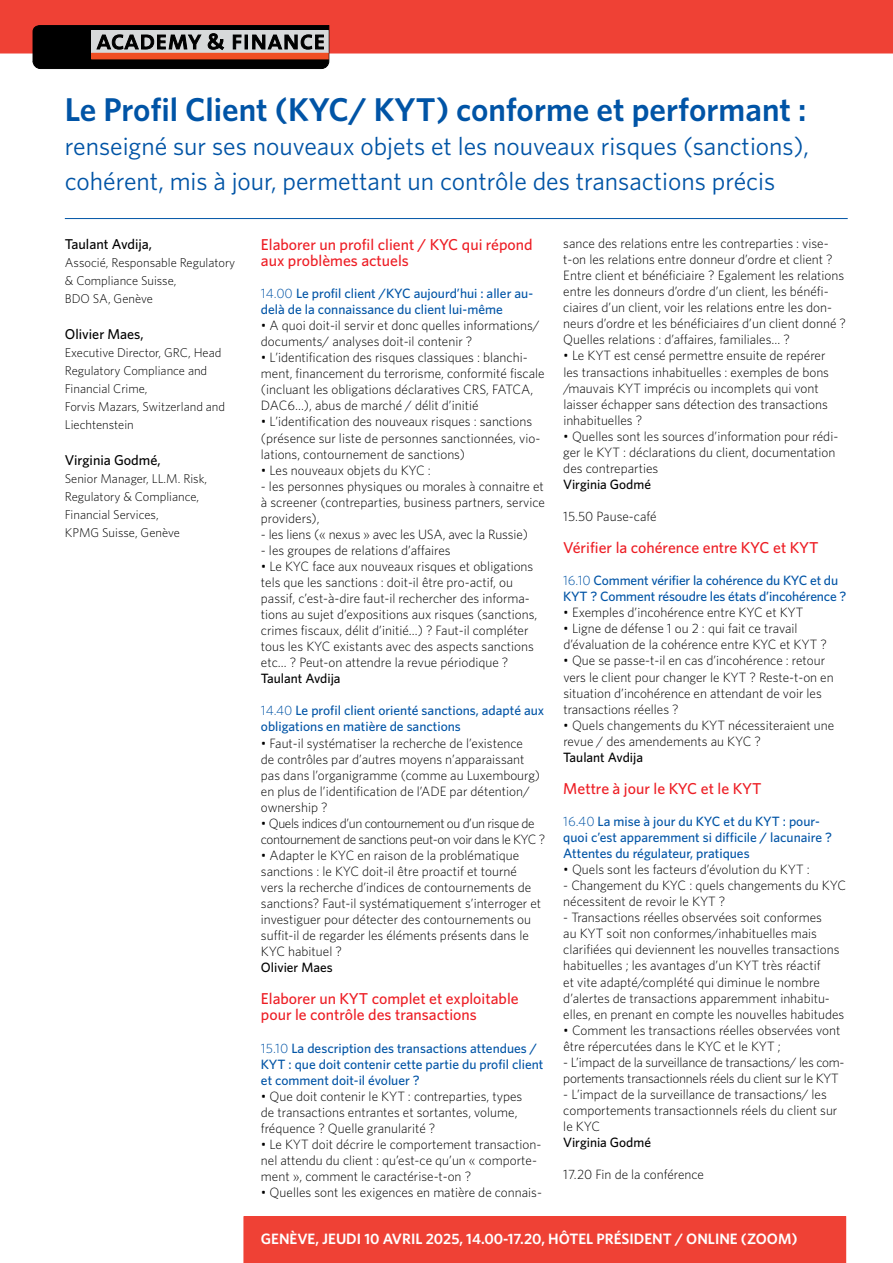
<style>
.page{position:relative;width:893px;height:1263px;background:#fff}
.page>*{position:absolute;margin:0;border:0;box-sizing:border-box;transform-origin:0 0}
.t1{font:600 33px "Whitney";color:#0054a6}
.t2{font:25.5px/34.5px "Whitney";color:#0054a6}
.t3{font:500 15.75px/16px "Whitney";color:#ed1d24}
.t4{font:600 15px "Whitney";color:#fff}
.t5{font:500 14.25px "Whitney";color:#000}
.t6{font:300 13.5px/16px "Whitney";color:#000}
.t7{font:500 13.5px/16px "Whitney";color:#0054a6}
.t8{font:300 13.5px/16px "Whitney";letter-spacing:-.02em;color:#000}
.t9{font:300 13.5px/16px "Whitney";letter-spacing:-.03em;color:#000}
.t10{font:500 13.5px "Whitney";color:#000}
.t11{font:300 12.75px/18px "Whitney";color:#000}
.s1{font-weight:300}
</style>
<div class="page">
<div style="left:0;top:0;width:893px;height:54px;background:#ef4135"></div>
<div style="left:243px;top:1216px;width:603px;height:47px;background:#ef4135"></div>
<svg style="left:33px;top:25px;width:296px;height:44px;background:#484646"></svg>
<div style="left:92px;top:53px;width:236px;height:6px;background:#f04e23"></div>
<hr style="left:65px;top:218px;width:783px;height:1px;background:#0054a6">
<h1 class="t1" style="left:65px;top:87px;width:743px">Le Profil Client (KYC/ KYT) conforme et performant :</h1>
<h2 class="t2" style="left:65px;top:129px;width:746px">renseigné sur ses nouveaux objets et les nouveaux risques (sanctions), cohérent, mis à jour, permettant un contrôle des transactions précis</h2>
<p class="t5" style="left:65px;top:235px;width:89px">Taulant Avdija,</p>
<p class="t11" style="left:65px;top:253px;width:172px">Associé, Responsable Regulatory &amp; Compliance Suisse,<br>BDO SA, Genève</p>
<p class="t5" style="left:65px;top:325px;width:80px">Olivier Maes,</p>
<p class="t11" style="left:65px;top:343px;width:162px">Executive Director, GRC, Head<br>Regulatory Compliance and<br>Financial Crime,<br>Forvis Mazars, Switzerland and<br>Liechtenstein</p>
<p class="t5" style="left:65px;top:451px;width:97px">Virginia Godmé,</p>
<p class="t11" style="left:65px;top:469px;width:144px">Senior Manager, LL.M. Risk,<br>Regulatory &amp; Compliance,<br>Financial Services,<br>KPMG Suisse, Genève</p>
<p class="t3" style="left:261px;top:236px;width:273px">Elaborer un profil client / KYC qui répond aux problèmes actuels</p>
<p class="t7" style="left:261px;top:285px;width:274px"><span class="s1">14.00</span> Le profil client /KYC aujourd’hui : aller au&shy;delà de la connaissance du client lui-même</p>
<p class="t6" style="left:261px;top:317px;width:280px">• A quoi doit-il servir et donc quelles informations/ documents/ analyses doit-il contenir ?</p>
<p class="t6" style="left:261px;top:349px;width:285px">• L’identification des risques classiques : blanchi&shy;ment, financement du terrorisme, conformité fiscale (incluant les obligations déclaratives CRS, FATCA, DAC6…), abus de marché / délit d’initié</p>
<p class="t6" style="left:261px;top:413px;width:281px">• L’identification des nouveaux risques : sanctions (présence sur liste de personnes sanctionnées, vio&shy;lations, contournement de sanctions)</p>
<p class="t6" style="left:261px;top:461px;width:171px">• Les nouveaux objets du KYC :</p>
<p class="t6" style="left:261px;top:477px;width:286px;text-align:justify">- les personnes physiques ou morales à connaitre et à screener (contreparties, business partners, service providers),</p>
<p class="t6" style="left:261px;top:526px;width:269px">- les liens (« nexus » avec les USA, avec la Russie)</p>
<p class="t6" style="left:261px;top:542px;width:191px">- les groupes de relations d’affaires</p>
<p class="t6" style="left:261px;top:558px;width:278px">• Le KYC face aux nouveaux risques et obligations tels que les sanctions : doit-il être pro-actif, ou passif, c’est-à-dire faut-il rechercher des informa&shy;tions au sujet d’expositions aux risques (sanctions, crimes fiscaux, délit d’initié…) ? Faut-il compléter tous les KYC existants avec des aspects sanctions etc… ? Peut-on attendre la revue périodique ?</p>
<p class="t10" style="left:261px;top:670px;width:81px">Taulant Avdija</p>
<p class="t7" style="left:261px;top:702px;width:285px"><span class="s1">14.40</span> Le profil client orienté sanctions, adapté aux obligations en matière de sanctions</p>
<p class="t6" style="left:261px;top:734px;width:281px">• Faut-il systématiser la recherche de l’existence<br>de contrôles par d’autres moyens n’apparaissant pas dans l’organigramme (comme au Luxembourg) en plus de l’identification de l’ADE par détention/ ownership ?</p>
<p class="t9" style="left:261px;top:815px;width:286px">• Quels indices d’un contournement ou d’un risque de contournement de sanctions peut-on voir dans le KYC ?</p>
<p class="t6" style="left:261px;top:847px;width:282px">• Adapter le KYC en raison de la problématique sanctions : le KYC doit-il être proactif et tourné vers la recherche d’indices de contournements de sanctions? Faut-il systématiquement s’interroger et investiguer pour détecter des contournements ou suffit-il de regarder les éléments présents dans le KYC habituel ?</p>
<p class="t10" style="left:261px;top:959px;width:73px">Olivier Maes</p>
<p class="t3" style="left:261px;top:990px;width:259px">Elaborer un KYT complet et exploitable pour le contrôle des transactions</p>
<p class="t7" style="left:261px;top:1039px;width:284px"><span class="s1">15.10</span> La description des transactions attendues /<br>KYT : que doit contenir cette partie du profil client et comment doit-il évoluer ?</p>
<p class="t6" style="left:261px;top:1087px;width:263px">• Que doit contenir le KYT : contreparties, types de transactions entrantes et sortantes, volume, fréquence ? Quelle granularité ?</p>
<p class="t6" style="left:261px;top:1136px;width:282px">• Le KYT doit décrire le comportement transaction&shy;nel attendu du client : qu’est-ce qu’un « comporte&shy;ment », comment le caractérise-t-on ?</p>
<p class="t6" style="left:261px;top:1184px;width:283px">• Quelles sont les exigences en matière de connais-</p>
<p class="t6" style="left:563px;top:235px;width:284px">sance des relations entre les contreparties : vise&shy;t-on les relations entre donneur d’ordre et client ?<br>Entre client et bénéficiaire ? Egalement les relations entre les donneurs d’ordre d’un client, les bénéfi&shy;ciaires d’un client, voir les relations entre les don&shy;neurs d’ordre et les bénéficiaires d’un client donné ?<br>Quelles relations : d’affaires, familiales… ?</p>
<p class="t6" style="left:563px;top:347px;width:267px">• Le KYT est censé permettre ensuite de repérer les transactions inhabituelles : exemples de bons /mauvais KYT imprécis ou incomplets qui vont laisser échapper sans détection des transactions inhabituelles ?</p>
<p class="t6" style="left:563px;top:428px;width:276px">• Quelles sont les sources d’information pour rédi&shy;ger le KYT : déclarations du client, documentation des contreparties</p>
<p class="t10" style="left:563px;top:475px;width:89px">Virginia Godmé</p>
<p class="t6" style="left:563px;top:508px;width:95px">15.50 Pause-café</p>
<p class="t3" style="left:563px;top:539px;width:257px">Vérifier la cohérence entre KYC et KYT</p>
<p class="t7" style="left:563px;top:572px;width:285px"><span class="s1">16.10</span> Comment vérifier la cohérence du KYC et du<br>KYT ? Comment résoudre les états d’incohérence ?</p>
<p class="t6" style="left:563px;top:604px;width:242px">• Exemples d’incohérence entre KYC et KYT</p>
<p class="t6" style="left:563px;top:620px;width:265px">• Ligne de défense 1 ou 2 : qui fait ce travail d’évaluation de la cohérence entre KYC et KYT ?</p>
<p class="t6" style="left:563px;top:652px;width:272px">• Que se passe-t-il en cas d’incohérence : retour vers le client pour changer le KYT ? Reste-t-on en situation d’incohérence en attendant de voir les transactions réelles ?</p>
<p class="t6" style="left:563px;top:716px;width:273px">• Quels changements du KYT nécessiteraient une revue / des amendements au KYC ?</p>
<p class="t10" style="left:563px;top:748px;width:81px">Taulant Avdija</p>
<p class="t3" style="left:563px;top:780px;width:200px">Mettre à jour le KYC et le KYT</p>
<p class="t7" style="left:563px;top:813px;width:270px"><span class="s1">16.40</span> La mise à jour du KYC et du KYT : pour&shy;quoi c’est apparemment si difficile / lacunaire ?<br>Attentes du régulateur, pratiques</p>
<p class="t6" style="left:563px;top:861px;width:248px">• Quels sont les facteurs d’évolution du KYT :</p>
<p class="t6" style="left:563px;top:877px;width:284px">- Changement du KYC : quels changements du KYC nécessitent de revoir le KYT ?</p>
<p class="t6" style="left:563px;top:909px;width:283px">- Transactions réelles observées soit conformes<br>au KYT soit non conformes/inhabituelles mais clarifiées qui deviennent les nouvelles transactions habituelles ; les avantages d’un KYT très réactif<br>et vite adapté/complété qui diminue le nombre d’alertes de transactions apparemment inhabitu&shy;elles, en prenant en compte les nouvelles habitudes</p>
<p class="t6" style="left:563px;top:1021px;width:279px">• Comment les transactions réelles observées vont être répercutées dans le KYC et le KYT ;</p>
<p class="t8" style="left:563px;top:1053px;width:283px">- L’impact de la surveillance de transactions/ les com&shy;portements transactionnels réels du client sur le KYT</p>
<p class="t6" style="left:563px;top:1086px;width:276px">- L’impact de la surveillance de transactions/ les comportements transactionnels réels du client sur le KYC</p>
<p class="t10" style="left:563px;top:1133px;width:89px">Virginia Godmé</p>
<p class="t6" style="left:563px;top:1166px;width:142px">17.20 Fin de la conférence</p>
<p class="t4" style="left:261px;top:1229px;width:538px">GENÈVE, JEUDI 10 AVRIL 2025, 14.00-17.20, HÔTEL PRÉSIDENT / ONLINE (ZOOM)</p>
</div>
